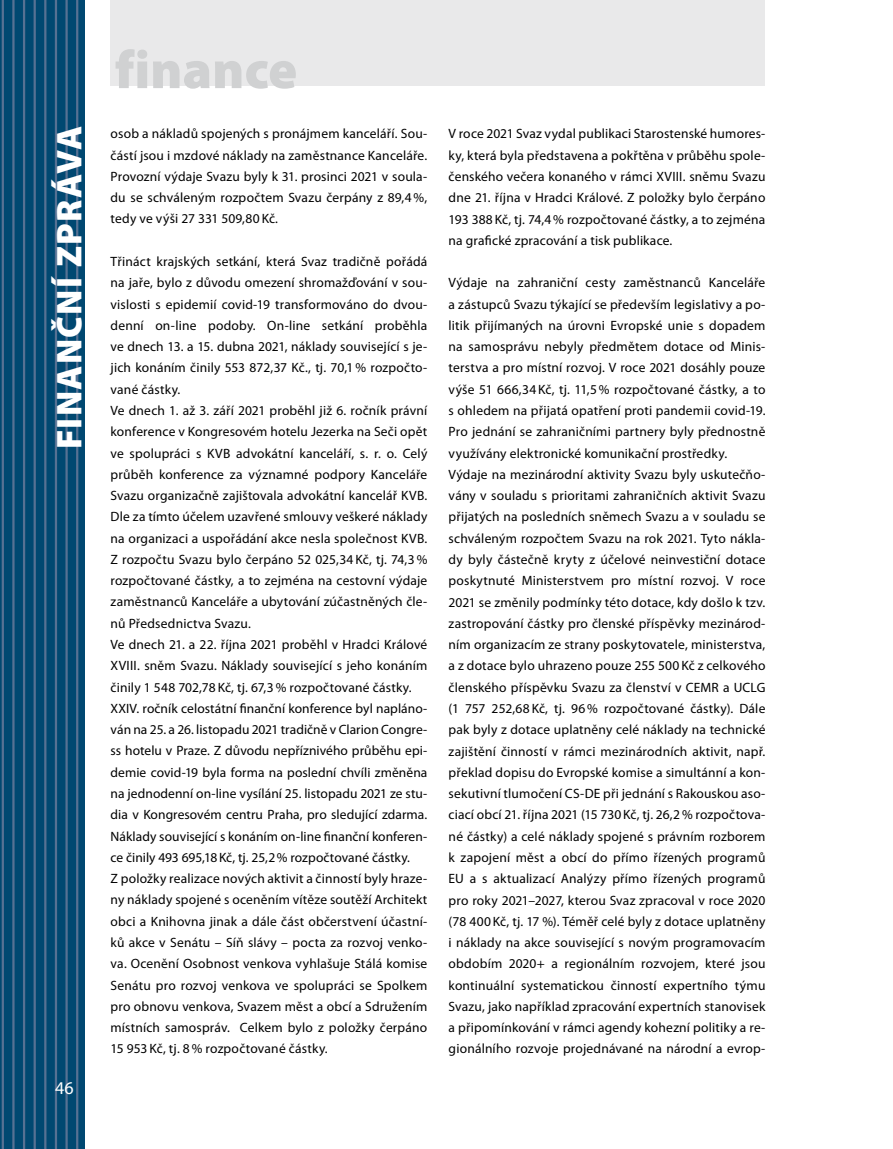
<style>
.page{position:relative;width:893px;height:1149px;background:#fff}
.page>*{position:absolute;margin:0;border:0;box-sizing:border-box;transform-origin:0 0}
.t1{font:900 54px "Myriad Pro";color:#d0d1d2}
.t2{font:900 36px "Myriad Pro";letter-spacing:.035em;color:#fff}
.t3{font:18px "Myriad Pro";color:#fff}
.t4{font:13.5px/21.3px "Myriad Pro";letter-spacing:.01em;color:#000;text-align:justify}
</style>
<div class="page">
<div style="left:0;top:0;width:85px;height:1148px;background:#004871"></div>
<hr style="left:76px;top:0;width:2px;height:1148px;background:#567193">
<hr style="left:65px;top:0;width:3px;height:1148px;background:#567193">
<hr style="left:55px;top:0;width:2px;height:1148px;background:#567193">
<hr style="left:44px;top:0;width:2px;height:1148px;background:#567193">
<hr style="left:34px;top:0;width:2px;height:1148px;background:#567193">
<hr style="left:23px;top:0;width:2px;height:1148px;background:#567193">
<hr style="left:12px;top:0;width:3px;height:1148px;background:#567193">
<hr style="left:2px;top:0;width:2px;height:1148px;background:#567193">
<div style="left:111px;top:0;width:654px;height:85px;background:#e9e9ea"></div>
<h2 class="t2" style="left:45px;top:449px;width:325px;rotate:-90deg">FINANČNÍ ZPRÁVA</h2>
<h3 class="t3" style="left:55px;top:1076px;width:20px">46</h3>
<h1 class="t1" style="left:115px;top:34px;width:184px">finance</h1>
<p class="t4" style="left:111px;top:123px;width:318px">osob a nákladů spojených s pronájmem kanceláří. Sou&shy;částí jsou i mzdové náklady na zaměstnance Kanceláře.<br>Provozní výdaje Svazu byly k 31. prosinci 2021 v soula&shy;du se schváleným rozpočtem Svazu čerpány z 89,4%, tedy ve výši 27 331 509,80 Kč.</p>
<p class="t4" style="left:111px;top:250px;width:318px;text-align:left">Třináct krajských setkání, která Svaz tradičně pořádá na jaře, bylo z důvodu omezení shromažďování v sou&shy;vislosti s epidemií covid-19 transformováno do dvou&shy;denní on-line podoby. On-line setkání proběhla ve dnech 13. a 15. dubna 2021, náklady související s je&shy;jich konáním činily 553 872,37 Kč., tj. 70,1% rozpočto&shy;vané částky.<br>Ve dnech 1. až 3. září 2021 proběhl již 6. ročník právní konference v Kongresovém hotelu Jezerka na Seči opět ve spolupráci s KVB advokátní kanceláří, s. r. o. Celý průběh konference za významné podpory Kanceláře Svazu organizačně zajištovala advokátní kancelář KVB.<br>Dle za tímto účelem uzavřené smlouvy veškeré náklady na organizaci a uspořádání akce nesla společnost KVB.<br>Z rozpočtu Svazu bylo čerpáno 52 025,34 Kč, tj. 74,3% rozpočtované částky, a to zejména na cestovní výdaje zaměstnanců Kanceláře a ubytování zúčastněných čle&shy;nů Předsednictva Svazu.<br>Ve dnech 21. a 22. října 2021 proběhl v Hradci Králové XVIII. sněm Svazu. Náklady související s jeho konáním činily 1 548 702,78 Kč, tj. 67,3% rozpočtované částky.<br>XXIV. ročník celostátní finanční konference byl napláno&shy;ván na 25. a 26. listopadu 2021 tradičně v Clarion Congre&shy;ss hotelu v Praze. Z důvodu nepříznivého průběhu epi&shy;demie covid-19 byla forma na poslední chvíli změněna na jednodenní on-line vysílání 25. listopadu 2021 ze stu&shy;dia v Kongresovém centru Praha, pro sledující zdarma.<br>Náklady související s konáním on-line finanční konferen&shy;ce činily 493 695,18Kč, tj. 25,2% rozpočtované částky.<br>Z položky realizace nových aktivit a činností byly hraze&shy;ny náklady spojené s oceněním vítěze soutěží Architekt obci a Knihovna jinak a dále část občerstvení účastní&shy;ků akce v Senátu – Síň slávy – pocta za rozvoj venko&shy;va. Ocenění Osobnost venkova vyhlašuje Stálá komise Senátu pro rozvoj venkova ve spolupráci se Spolkem pro obnovu venkova, Svazem měst a obcí a Sdružením místních samospráv. Celkem bylo z položky čerpáno 15 953 Kč, tj. 8% rozpočtované částky.</p>
<p class="t4" style="left:449px;top:123px;width:318px">V roce 2021 Svaz vydal publikaci Starostenské humores&shy;ky, která byla představena a pokřtěna v průběhu spole&shy;čenského večera konaného v rámci XVIII. sněmu Svazu dne 21. října v Hradci Králové. Z položky bylo čerpáno 193 388 Kč, tj. 74,4% rozpočtované částky, a to zejména na grafické zpracování a tisk publikace.</p>
<p class="t4" style="left:449px;top:272px;width:318px;text-align:left">Výdaje na zahraniční cesty zaměstnanců Kanceláře a zástupců Svazu týkající se především legislativy a po&shy;litik přijímaných na úrovni Evropské unie s dopadem na samosprávu nebyly předmětem dotace od Minis&shy;terstva a pro místní rozvoj. V roce 2021 dosáhly pouze výše 51 666,34 Kč, tj. 11,5% rozpočtované částky, a to s ohledem na přijatá opatření proti pandemii covid-19.<br>Pro jednání se zahraničními partnery byly přednostně využívány elektronické komunikační prostředky.<br>Výdaje na mezinárodní aktivity Svazu byly uskutečňo&shy;vány v souladu s prioritami zahraničních aktivit Svazu přijatých na posledních sněmech Svazu a v souladu se schváleným rozpočtem Svazu na rok 2021. Tyto nákla&shy;dy byly částečně kryty z účelové neinvestiční dotace poskytnuté Ministerstvem pro místní rozvoj. V roce 2021 se změnily podmínky této dotace, kdy došlo k tzv. zastropování částky pro členské příspěvky mezinárod&shy;ním organizacím ze strany poskytovatele, ministerstva, a z dotace bylo uhrazeno pouze 255 500 Kč z celkového členského příspěvku Svazu za členství v CEMR a UCLG (1 757 252,68 Kč, tj. 96% rozpočtované částky). Dále pak byly z dotace uplatněny celé náklady na technické zajištění činností v rámci mezinárodních aktivit, např. překlad dopisu do Evropské komise a simultánní a kon&shy;sekutivní tlumočení CS-DE při jednání s Rakouskou aso&shy;ciací obcí 21. října 2021 (15 730 Kč, tj. 26,2% rozpočtova&shy;né částky) a celé náklady spojené s právním rozborem k zapojení měst a obcí do přímo řízených programů EU a s aktualizací Analýzy přímo řízených programů pro roky 2021–2027, kterou Svaz zpracoval v roce 2020 (78 400 Kč, tj. 17 %). Téměř celé byly z dotace uplatněny i náklady na akce související s novým programovacím obdobím 2020+ a regionálním rozvojem, které jsou kontinuální systematickou činností expertního týmu Svazu, jako například zpracování expertních stanovisek a připomínkování v rámci agendy kohezní politiky a re&shy;gionálního rozvoje projednávané na národní a evrop-</p>
</div>
